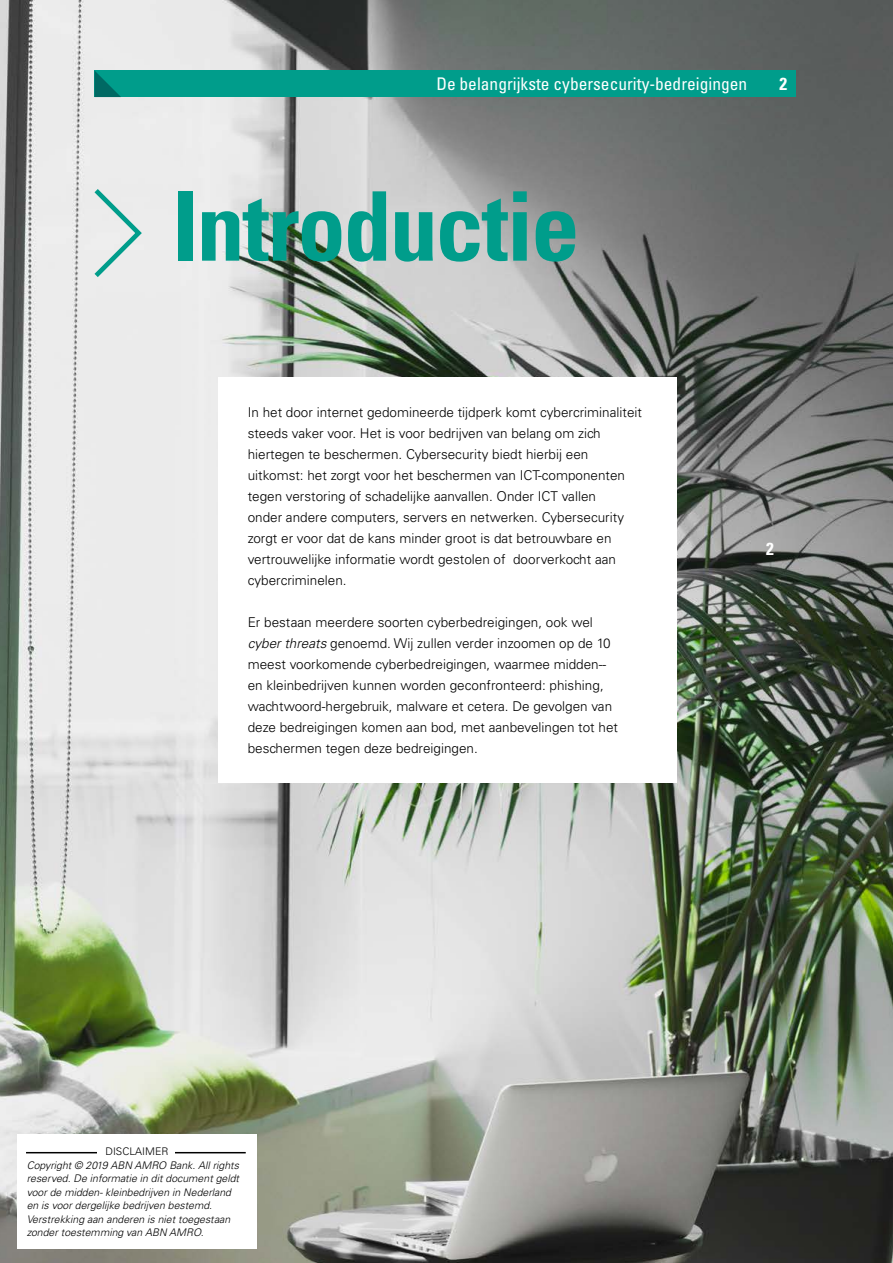
<style>
.page{position:relative;width:893px;height:1263px;background:#fff}
.page>*{position:absolute;margin:0;border:0;box-sizing:border-box;transform-origin:0 0}
.t1{font:700 condensed 96px "Univers LT Std";letter-spacing:-.02em;color:#009d8b}
.t2{font:condensed 17.4px "Univers LT Std";color:#fff}
.t3{font:700 condensed 17.4px "Univers LT Std";color:#fff}
.t4{font:300 13.5px/21px "Univers LT Std";color:#000}
.t5{font:italic 300 10.5px/13.5px "Univers LT Std";color:#000}
.t6{font:300 10.5px "Univers LT Std";color:#000}
.s1{font-style:italic}
</style>
<div class="page">
<img style="left:0;top:0;width:893px;height:1263px">
<div style="left:94px;top:70px;width:702px;height:27px;background:#009d8b"></div>
<svg style="left:95px;top:71px;width:26px;height:26px"></svg>
<div style="left:218px;top:378px;width:459px;height:405px;background:#fff"></div>
<svg style="left:90px;top:184px;width:57px;height:98px;background:#d4e4e2"></svg>
<div style="left:17px;top:1134px;width:239px;height:115px;background:#fff"></div>
<hr style="left:26px;top:1152px;width:220px;height:1px;background:#000">
<div style="left:97px;top:1141px;width:78px;height:20px;background:#fff"></div>
<p class="t2" style="left:436px;top:73px;width:312px">De belangrijkste cybersecurity-bedreigingen</p>
<p class="t3" style="left:779px;top:73px;width:9px">2</p>
<h1 class="t1" style="left:172px;top:168px;width:409px">Introductie</h1>
<p class="t4" style="left:248px;top:402px;width:396px">In het door internet gedomineerde tijdperk komt cybercriminaliteit steeds vaker voor. Het is voor bedrijven van belang om zich hiertegen te beschermen. Cybersecurity biedt hierbij een uitkomst: het zorgt voor het beschermen van ICT-componenten tegen verstoring of schadelijke aanvallen. Onder ICT vallen<br>onder andere computers, servers en netwerken. Cybersecurity zorgt er voor dat de kans minder groot is dat betrouwbare en vertrouwelijke informatie wordt gestolen of doorverkocht aan cybercriminelen.</p>
<p class="t4" style="left:248px;top:612px;width:372px">Er bestaan meerdere soorten cyberbedreigingen, ook wel <span class="s1">cyber threats</span> genoemd. Wij zullen verder inzoomen op de 10 meest voorkomende cyberbedreigingen, waarmee midden-- en kleinbedrijven kunnen worden geconfronteerd: phishing, wachtwoord-hergebruik, malware et cetera. De gevolgen van deze bedreigingen komen aan bod, met aanbevelingen tot het beschermen tegen deze bedreigingen.</p>
<p class="t3" style="left:766px;top:538px;width:9px">2</p>
<p class="t6" style="left:105px;top:1145px;width:65px">DISCLAIMER</p>
<p class="t5" style="left:27px;top:1158px;width:214px">Copyright © 2019 ABN AMRO Bank. All rights reserved. De informatie in dit document geldt voor de midden- kleinbedrijven in Nederland en is voor dergelijke bedrijven bestemd.<br>Verstrekking aan anderen is niet toegestaan zonder toestemming van ABN AMRO.</p>
</div>
